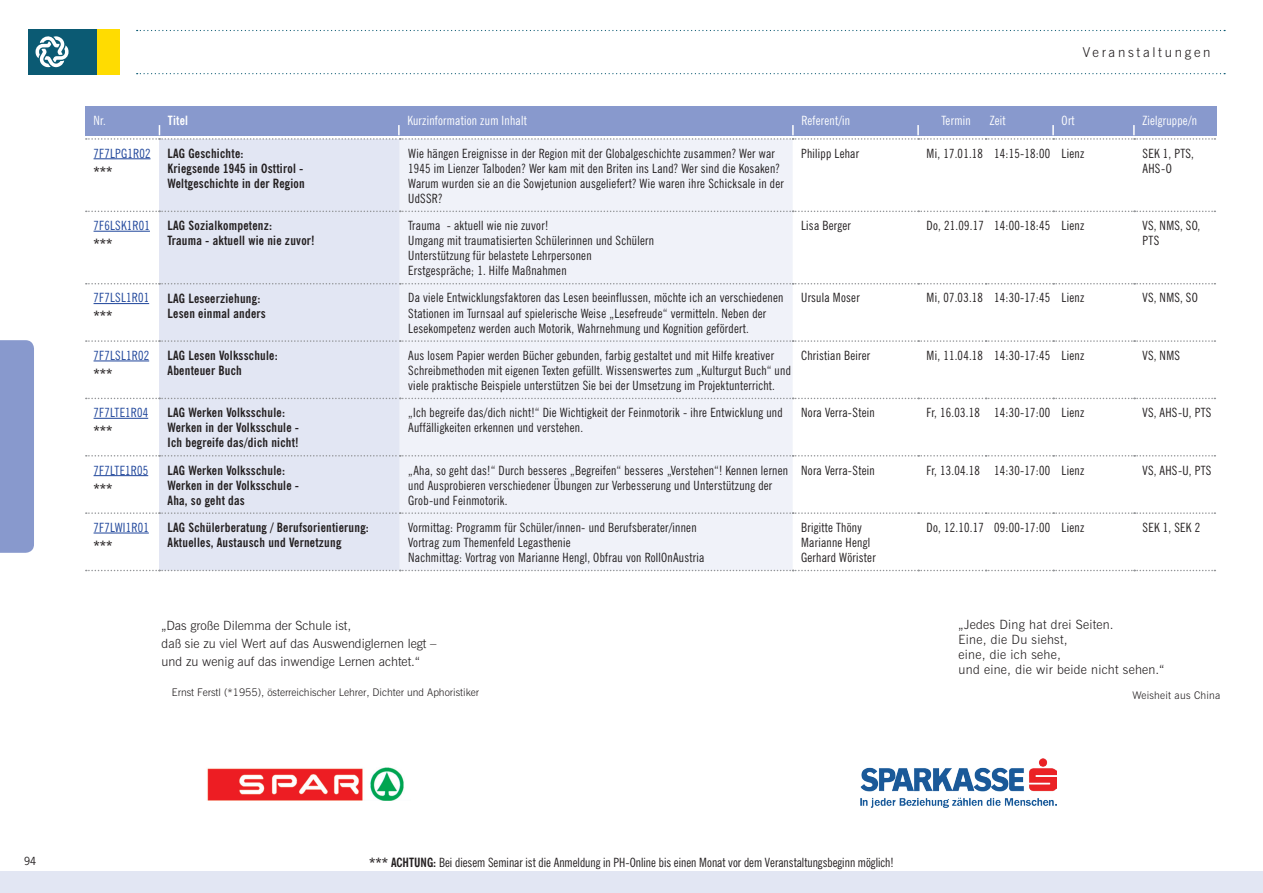
<style>
.page{position:relative;width:1263px;height:893px;background:#fff}
.page>*{position:absolute;margin:0;border:0;box-sizing:border-box;transform-origin:0 0}
.t1{font:300 13.5px "News Gothic BT";letter-spacing:.2em;color:#231f20}
.t2{font:condensed 12.75px/15px "News Gothic BT";letter-spacing:.02em;color:#231f20}
.t3{font:700 condensed 12.75px/15px "News Gothic BT";letter-spacing:.02em;color:#231f20}
.t4{font:condensed 12.75px "News Gothic BT";color:#231f20}
.t5{font:300 12.75px/18px "News Gothic BT";color:#231f20}
.t6{font:300 12.75px/15px "News Gothic BT";letter-spacing:.02em;color:#231f20}
.t7{font:condensed 12.75px "News Gothic BT";letter-spacing:.02em;color:#1d449a}
.t8{font:condensed 12.75px "News Gothic BT";letter-spacing:.02em;color:#fff}
.t9{font:700 condensed 12.75px "News Gothic BT";letter-spacing:.02em;color:#fff}
.t10{font:300 10.5px "News Gothic BT";color:#231f20}
.t11{font:300 10.5px "News Gothic BT";letter-spacing:.02em;color:#231f20}
.t12{font:10.5px "News Gothic Std";color:#231f20}
.s1{font-weight:700}
.s2{color:#0b5a73}
</style>
<div class="page">
<div style="left:28px;top:29px;width:69px;height:46px;background:#0b5a73"></div>
<svg style="left:36px;top:36px;width:33px;height:31px"></svg>
<div style="left:97px;top:29px;width:22px;height:46px;background:#ffdc01"></div>
<svg style="left:137px;top:30px;width:1088px;height:1px"></svg>
<svg style="left:137px;top:73px;width:1088px;height:1px"></svg>
<div style="left:0;top:340px;width:34px;height:213px;background:#8899cd"></div>
<div style="left:0;top:872px;width:1263px;height:21px;background:#e2e6f3"></div>
<div style="left:85px;top:106px;width:1131px;height:30px;background:#8899cd"></div>
<div style="left:159px;top:140px;width:241px;height:430px;background:#e2e6f3"></div>
<div style="left:400px;top:140px;width:393px;height:430px;background:#f0f2f9"></div>
<svg style="left:86px;top:125px;width:1129px;height:15px"></svg>
<svg style="left:86px;top:211px;width:1129px;height:1px"></svg>
<svg style="left:86px;top:283px;width:1129px;height:1px"></svg>
<svg style="left:86px;top:340px;width:1129px;height:2px"></svg>
<svg style="left:86px;top:398px;width:1129px;height:1px"></svg>
<svg style="left:86px;top:455px;width:1129px;height:2px"></svg>
<svg style="left:86px;top:512px;width:1129px;height:2px"></svg>
<svg style="left:86px;top:570px;width:1129px;height:1px"></svg>
<hr style="left:94px;top:159px;width:57px;height:1px;background:#1d449a">
<hr style="left:94px;top:231px;width:56px;height:1px;background:#1d449a">
<hr style="left:94px;top:303px;width:55px;height:1px;background:#1d449a">
<hr style="left:94px;top:361px;width:55px;height:1px;background:#1d449a">
<hr style="left:94px;top:418px;width:54px;height:1px;background:#1d449a">
<hr style="left:94px;top:475px;width:54px;height:1px;background:#1d449a">
<hr style="left:94px;top:533px;width:55px;height:1px;background:#1d449a">
<img style="left:207px;top:767px;width:197px;height:33px">
<img style="left:860px;top:758px;width:197px;height:50px">
<p class="t1" style="left:1083px;top:44px;width:129px">Veranstaltungen</p>
<p class="t8" style="left:94px;top:113px;width:14px">Nr.</p>
<p class="t9" style="left:168px;top:113px;width:22px">Titel</p>
<p class="t8" style="left:407px;top:113px;width:121px">Kurzinformation zum Inhalt</p>
<p class="t8" style="left:801px;top:113px;width:50px">Referent/in</p>
<p class="t8" style="left:941px;top:113px;width:31px">Termin</p>
<p class="t8" style="left:990px;top:113px;width:17px">Zeit</p>
<p class="t8" style="left:1062px;top:113px;width:15px">Ort</p>
<p class="t8" style="left:1142px;top:113px;width:56px">Zielgruppe/n</p>
<p class="t7" style="left:94px;top:145px;width:58px">7F7LPG1R02</p>
<p class="t3" style="left:94px;top:163px;width:21px">***</p>
<p class="t3" style="left:168px;top:146px;width:139px">LAG Geschichte:<br>Kriegsende 1945 in Osttirol -<br>Weltgeschichte in der Region</p>
<p class="t2" style="left:408px;top:146px;width:377px">Wie hängen Ereignisse in der Region mit der Globalgeschichte zusammen? Wer war 1945 im Lienzer Talboden? Wer kam mit den Briten ins Land? Wer sind die Kosaken?<br>Warum wurden sie an die Sowjetunion ausgeliefert? Wie waren ihre Schicksale in der UdSSR?</p>
<p class="t2" style="left:801px;top:146px;width:59px">Philipp Lehar</p>
<p class="t2" style="left:927px;top:146px;width:159px">Mi, 17.01.18 14:15-18:00 Lienz</p>
<p class="t2" style="left:1142px;top:146px;width:53px">SEK 1, PTS,<br>AHS-O</p>
<p class="t7" style="left:94px;top:218px;width:58px">7F6LSK1R01</p>
<p class="t3" style="left:94px;top:236px;width:21px">***</p>
<p class="t3" style="left:168px;top:218px;width:149px">LAG Sozialkompetenz:<br>Trauma - aktuell wie nie zuvor!</p>
<p class="t2" style="left:408px;top:218px;width:247px">Trauma - aktuell wie nie zuvor!<br>Umgang mit traumatisierten Schülerinnen und Schülern Unterstützung für belastete Lehrpersonen Erstgespräche; 1. Hilfe Maßnahmen</p>
<p class="t2" style="left:801px;top:218px;width:51px">Lisa Berger</p>
<p class="t2" style="left:927px;top:218px;width:159px">Do, 21.09.17 14:00-18:45 Lienz</p>
<p class="t2" style="left:1142px;top:218px;width:59px">VS, NMS, SO,<br>PTS</p>
<p class="t7" style="left:94px;top:290px;width:57px">7F7LSL1R01</p>
<p class="t3" style="left:94px;top:308px;width:21px">***</p>
<p class="t3" style="left:168px;top:290px;width:100px">LAG Leseerziehung:<br>Lesen einmal anders</p>
<p class="t2" style="left:408px;top:290px;width:377px">Da viele Entwicklungsfaktoren das Lesen beeinflussen, möchte ich an verschiedenen<br>Stationen im Turnsaal auf spielerische Weise „Lesefreude“ vermitteln. Neben der<br>Lesekompetenz werden auch Motorik, Wahrnehmung und Kognition gefördert.</p>
<p class="t2" style="left:801px;top:290px;width:60px">Ursula Moser</p>
<p class="t2" style="left:927px;top:290px;width:159px">Mi, 07.03.18 14:30-17:45 Lienz</p>
<p class="t2" style="left:1142px;top:290px;width:57px">VS, NMS, SO</p>
<p class="t7" style="left:94px;top:348px;width:57px">7F7LSL1R02</p>
<p class="t3" style="left:94px;top:366px;width:21px">***</p>
<p class="t3" style="left:168px;top:348px;width:112px">LAG Lesen Volksschule:<br>Abenteuer Buch</p>
<p class="t2" style="left:408px;top:348px;width:384px">Aus losem Papier werden Bücher gebunden, farbig gestaltet und mit Hilfe kreativer<br>Schreibmethoden mit eigenen Texten gefüllt. Wissenswertes zum „Kulturgut Buch“ und viele praktische Beispiele unterstützen Sie bei der Umsetzung im Projektunterricht.</p>
<p class="t2" style="left:801px;top:348px;width:71px">Christian Beirer</p>
<p class="t2" style="left:927px;top:348px;width:159px">Mi, 11.04.18 14:30-17:45 Lienz</p>
<p class="t2" style="left:1142px;top:348px;width:39px">VS, NMS</p>
<p class="t7" style="left:94px;top:405px;width:56px">7F7LTE1R04</p>
<p class="t3" style="left:94px;top:423px;width:21px">***</p>
<p class="t3" style="left:168px;top:405px;width:133px">LAG Werken Volksschule:<br>Werken in der Volksschule -<br>Ich begreife das/dich nicht!</p>
<p class="t2" style="left:408px;top:405px;width:376px">„Ich begreife das/dich nicht!“ Die Wichtigkeit der Feinmotorik - ihre Entwicklung und<br>Auffälligkeiten erkennen und verstehen.</p>
<p class="t2" style="left:801px;top:405px;width:75px">Nora Verra-Stein</p>
<p class="t2" style="left:927px;top:405px;width:159px">Fr, 16.03.18 14:30-17:00 Lienz</p>
<p class="t2" style="left:1142px;top:405px;width:70px">VS, AHS-U, PTS</p>
<p class="t7" style="left:94px;top:462px;width:56px">7F7LTE1R05</p>
<p class="t3" style="left:94px;top:480px;width:21px">***</p>
<p class="t3" style="left:168px;top:462px;width:133px">LAG Werken Volksschule:<br>Werken in der Volksschule -<br>Aha, so geht das</p>
<p class="t2" style="left:408px;top:462px;width:381px">„Aha, so geht das!“ Durch besseres „Begreifen“ besseres „Verstehen“! Kennen lernen und Ausprobieren verschiedener Übungen zur Verbesserung und Unterstützung der<br>Grob-und Feinmotorik.</p>
<p class="t2" style="left:801px;top:462px;width:75px">Nora Verra-Stein</p>
<p class="t2" style="left:927px;top:462px;width:159px">Fr, 13.04.18 14:30-17:00 Lienz</p>
<p class="t2" style="left:1142px;top:462px;width:70px">VS, AHS-U, PTS</p>
<p class="t7" style="left:94px;top:520px;width:57px">7F7LWI1R01</p>
<p class="t3" style="left:94px;top:538px;width:21px">***</p>
<p class="t3" style="left:168px;top:520px;width:203px">LAG Schülerberatung / Berufsorientierung:<br>Aktuelles, Austausch und Vernetzung</p>
<p class="t2" style="left:408px;top:520px;width:298px">Vormittag: Programm für Schüler/innen- und Berufsberater/innen<br>Vortrag zum Themenfeld Legasthenie<br>Nachmittag: Vortrag von Marianne Hengl, Obfrau von RollOnAustria</p>
<p class="t2" style="left:801px;top:520px;width:76px">Brigitte Thöny<br>Marianne Hengl<br>Gerhard Wörister</p>
<p class="t2" style="left:927px;top:520px;width:159px">Do, 12.10.17 09:00-17:00 Lienz</p>
<p class="t2" style="left:1142px;top:520px;width:59px">SEK 1, SEK 2</p>
<p class="t5" style="left:162px;top:616px;width:276px">„Das große Dilemma der Schule ist,<br>daß sie zu viel Wert auf das Auswendiglernen legt – und zu wenig auf das inwendige Lernen achtet.“</p>
<p class="t10" style="left:172px;top:686px;width:309px">Ernst Ferstl (*1955), österreichischer Lehrer, Dichter und Aphoristiker</p>
<p class="t6" style="left:958px;top:617px;width:207px">„Jedes Ding hat drei Seiten.<br>Eine, die Du siehst,<br>eine, die ich sehe,<br>und eine, die wir beide nicht sehen.“</p>
<p class="t11" style="left:1132px;top:689px;width:89px">Weisheit aus China</p>
<p class="t12" style="left:24px;top:854px;width:14px">94</p>
<p class="t4" style="left:373px;top:854px;width:517px">Anmeldungen (w nn nicht anders angegeben) <span class="s1">vom 26.06.2017 bis 29.09.2017</span> unter <span class="s2">www.ph-online.ac.at/pht/webnav.ini</span><span class="s1">;</span></p>
<p class="t4" style="left:369px;top:855px;width:526px"><span class="s1">*** ACHTUNG:</span> Bei diesem Seminar ist die Anmeldung in PH-Online bis einen Monat vor dem Veranstaltungsbeginn möglich!</p>
</div>
